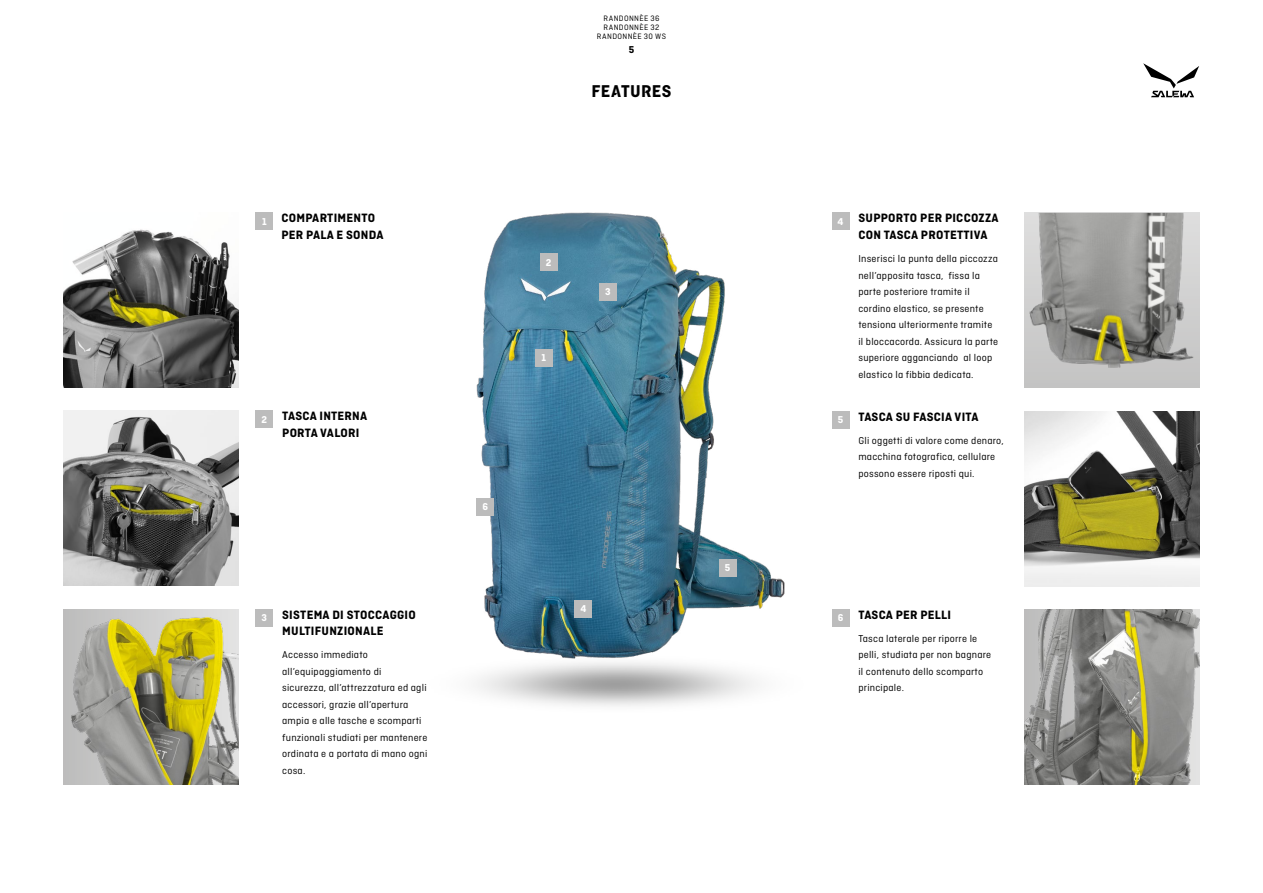
<style>
.page{position:relative;width:1263px;height:893px;background:#fff}
.page>*{position:absolute;margin:0;border:0;box-sizing:border-box;transform-origin:0 0}
.t1{font:18px "Ciutadella Hy";letter-spacing:.02em;color:#000}
.t2{font:700 12.75px/16.5px "Ciutadella";letter-spacing:.02em;color:#000}
.t3{font:10.5px/16.5px "Ciutadella";letter-spacing:.02em;color:#000}
.t4{font:700 10.5px "Ciutadella";color:#fff}
.t5{font:700 10.5px "Ciutadella";color:#000}
.t6{font:8.25px/9px "Ciutadella";letter-spacing:.05em;color:#000;text-align:center}
</style>
<div class="page">
<svg style="left:1143px;top:63px;width:56px;height:34px"></svg>
<img style="left:477px;top:213px;width:308px;height:438px">
<img style="left:476px;top:651px;width:282px;height:55px">
<img style="left:64px;top:229px;width:175px;height:159px">
<div style="left:1024px;top:213px;width:175px;height:175px;background:linear-gradient(to bottom,#dfdede,#c3c3c3)"></div>
<img style="left:1028px;top:213px;width:169px;height:157px">
<img style="left:64px;top:411px;width:175px;height:175px">
<div style="left:64px;top:609px;width:175px;height:175px;background:linear-gradient(to right,#bdbcbc,#e3e3e3)"></div>
<img style="left:71px;top:617px;width:168px;height:167px">
<img style="left:1024px;top:609px;width:175px;height:175px">
<img style="left:1024px;top:411px;width:175px;height:175px">
<div style="left:256px;top:213px;width:17px;height:17px;background:#bcbcbc"></div>
<div style="left:535px;top:349px;width:17px;height:17px;background:#bcbcbc"></div>
<div style="left:540px;top:254px;width:17px;height:17px;background:#bcbcbc"></div>
<div style="left:719px;top:559px;width:17px;height:17px;background:#bcbcbc"></div>
<div style="left:832px;top:213px;width:17px;height:17px;background:#bcbcbc"></div>
<div style="left:575px;top:600px;width:17px;height:17px;background:#bcbcbc"></div>
<div style="left:256px;top:411px;width:17px;height:17px;background:#bcbcbc"></div>
<div style="left:256px;top:609px;width:17px;height:17px;background:#bcbcbc"></div>
<div style="left:599px;top:283px;width:17px;height:17px;background:#bcbcbc"></div>
<div style="left:832px;top:411px;width:17px;height:17px;background:#bcbcbc"></div>
<div style="left:832px;top:609px;width:17px;height:17px;background:#bcbcbc"></div>
<div style="left:477px;top:498px;width:17px;height:17px;background:#bcbcbc"></div>
<p class="t6" style="left:597px;top:13px;width:71px">RANDONNÈE 36<br>RANDONNÈE 32<br>RANDONNÈE 30 WS</p>
<p class="t5" style="left:629px;top:44px;width:7px">5</p>
<h1 class="t1" style="left:591px;top:81px;width:82px">FEATURES</h1>
<p class="t4" style="left:262px;top:215px;width:6px">1</p>
<p class="t2" style="left:281px;top:210px;width:104px">COMPARTIMENTO<br>PER PALA E SONDA</p>
<p class="t4" style="left:546px;top:256px;width:7px">2</p>
<p class="t4" style="left:542px;top:351px;width:6px">1</p>
<p class="t4" style="left:605px;top:285px;width:7px">3</p>
<p class="t4" style="left:837px;top:215px;width:7px">4</p>
<p class="t2" style="left:858px;top:210px;width:142px">SUPPORTO PER PICCOZZA<br>CON TASCA PROTETTIVA</p>
<p class="t3" style="left:858px;top:251px;width:141px">Inserisci la punta della piccozza nell’apposita tasca, fissa la parte posteriore tramite il cordino elastico, se presente tensiona ulteriormente tramite il bloccacorda. Assicura la parte superiore agganciando al loop elastico la fibbia dedicata.</p>
<p class="t4" style="left:262px;top:413px;width:7px">2</p>
<p class="t2" style="left:282px;top:408px;width:87px">TASCA INTERNA<br>PORTA VALORI</p>
<p class="t4" style="left:838px;top:413px;width:7px">5</p>
<p class="t2" style="left:858px;top:408px;width:122px">TASCA SU FASCIA VITA</p>
<p class="t3" style="left:858px;top:432px;width:147px">Gli oggetti di valore come denaro, macchina fotografica, cellulare possono essere riposti qui.</p>
<p class="t4" style="left:483px;top:501px;width:7px">6</p>
<p class="t4" style="left:725px;top:561px;width:7px">5</p>
<p class="t4" style="left:262px;top:611px;width:7px">3</p>
<p class="t2" style="left:282px;top:606px;width:135px">SISTEMA DI STOCCAGGIO<br>MULTIFUNZIONALE</p>
<p class="t3" style="left:282px;top:647px;width:147px">Accesso immediato all’equipaggiamento di sicurezza, all’attrezzatura ed agli accessori, grazie all’apertura ampia e alle tasche e scomparti funzionali studiati per mantenere ordinata e a portata di mano ogni cosa.</p>
<p class="t4" style="left:580px;top:602px;width:7px">4</p>
<p class="t4" style="left:838px;top:611px;width:7px">6</p>
<p class="t2" style="left:858px;top:606px;width:94px">TASCA PER PELLI</p>
<p class="t3" style="left:858px;top:630px;width:134px">Tasca laterale per riporre le pelli, studiata per non bagnare il contenuto dello scomparto principale.</p>
</div>
